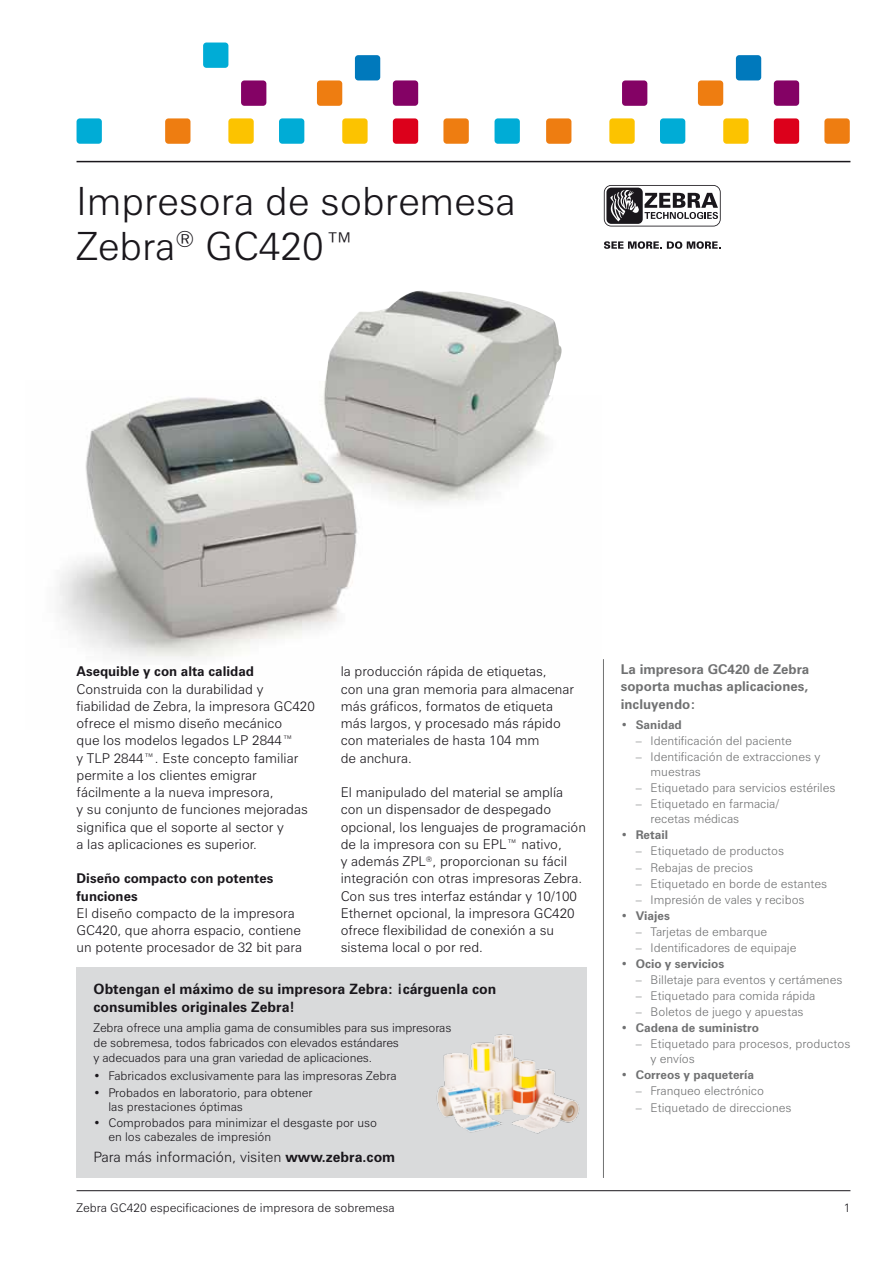
<style>
.page{position:relative;width:893px;height:1263px;background:#fff}
.page>*{position:absolute;margin:0;border:0;box-sizing:border-box;transform-origin:0 0}
.t1{font:300 39px/45px "Zurich BT";color:#1a171c}
.t2{font:700 14.25px/18px "Zurich BT";color:#1a171c}
.t3{font:300 14.25px "Zurich BT";color:#1a171c}
.t4{font:300 13.5px/17.2px "Zurich BT";color:#1a171c}
.t5{font:700 13.5px/17.2px "Zurich BT";color:#707172;text-align:justify}
.t6{font:700 13.5px/17.2px "Zurich BT";color:#1a171c}
.t7{font:300 12px/15px "Zurich BT";color:#707172}
.t8{font:300 12px/14.5px "Zurich BT";color:#1a171c}
.t9{font:700 12px "Zurich BT";color:#707172}
.s1{font-weight:700}
.s2{font-weight:300}
</style>
<div class="page">
<hr style="left:77px;top:1190px;width:773px;height:1px;background:#1a171c">
<img style="left:59px;top:291px;width:503px;height:368px">
<div style="left:77px;top:967px;width:510px;height:211px;background:#d9dadb"></div>
<img style="left:436px;top:1034px;width:143px;height:100px">
<div style="left:355px;top:55px;width:25px;height:25px;background:#0079bc;border-radius:3px"></div>
<div style="left:228px;top:118px;width:26px;height:26px;background:#fcc300;border-radius:3px"></div>
<div style="left:342px;top:118px;width:26px;height:26px;background:#fcc300;border-radius:3px"></div>
<div style="left:317px;top:80px;width:25px;height:26px;background:#ee7d11;border-radius:3px"></div>
<div style="left:443px;top:118px;width:26px;height:26px;background:#ee7d11;border-radius:3px"></div>
<div style="left:165px;top:118px;width:25px;height:26px;background:#ee7d11;border-radius:3px"></div>
<div style="left:203px;top:43px;width:25px;height:25px;background:#00acd6;border-radius:3px"></div>
<div style="left:279px;top:118px;width:25px;height:26px;background:#00acd6;border-radius:3px"></div>
<div style="left:77px;top:118px;width:25px;height:26px;background:#00acd6;border-radius:3px"></div>
<div style="left:241px;top:80px;width:25px;height:26px;background:#840265;border-radius:3px"></div>
<div style="left:393px;top:80px;width:25px;height:26px;background:#840265;border-radius:3px"></div>
<div style="left:393px;top:118px;width:25px;height:26px;background:#dc001b;border-radius:3px"></div>
<div style="left:736px;top:55px;width:25px;height:25px;background:#0079bc;border-radius:3px"></div>
<div style="left:609px;top:118px;width:26px;height:26px;background:#fcc300;border-radius:3px"></div>
<div style="left:723px;top:118px;width:26px;height:26px;background:#fcc300;border-radius:3px"></div>
<div style="left:698px;top:80px;width:25px;height:26px;background:#ee7d11;border-radius:3px"></div>
<div style="left:824px;top:118px;width:26px;height:26px;background:#ee7d11;border-radius:3px"></div>
<div style="left:546px;top:118px;width:25px;height:26px;background:#ee7d11;border-radius:3px"></div>
<div style="left:660px;top:118px;width:25px;height:26px;background:#00acd6;border-radius:3px"></div>
<div style="left:495px;top:118px;width:25px;height:26px;background:#00acd6;border-radius:3px"></div>
<div style="left:622px;top:80px;width:25px;height:26px;background:#840265;border-radius:3px"></div>
<div style="left:774px;top:80px;width:25px;height:26px;background:#840265;border-radius:3px"></div>
<div style="left:774px;top:118px;width:25px;height:26px;background:#dc001b;border-radius:3px"></div>
<hr style="left:77px;top:161px;width:773px;height:1px;background:#1a171c">
<svg style="left:604px;top:241px;width:117px;height:8px"></svg>
<svg style="left:604px;top:185px;width:117px;height:41px"></svg>
<hr style="left:603px;top:659px;width:1px;height:519px;background:#707172">
<h1 class="t1" style="left:77px;top:178px;width:441px">Impresora de sobremesa<br>Zebra<sup>®</sup> GC420™</h1>
<p class="t6" style="left:77px;top:663px;width:179px">Asequible y con alta calidad</p>
<p class="t4" style="left:77px;top:680px;width:240px">Construida con la durabilidad y fiabilidad de Zebra, la impresora GC420 ofrece el mismo diseño mecánico<br>que los modelos legados LP 2844™<br>y TLP 2844™. Este concepto familiar permite a los clientes emigrar fácilmente a la nueva impresora,<br>y su conjunto de funciones mejoradas significa que el soporte al sector y<br>a las aplicaciones es superior.</p>
<p class="t6" style="left:77px;top:870px;width:198px">Diseño compacto con potentes funciones</p>
<p class="t4" style="left:77px;top:904px;width:227px">El diseño compacto de la impresora<br>GC420, que ahorra espacio, contiene un potente procesador de 32 bit para</p>
<p class="t4" style="left:341px;top:663px;width:235px">la producción rápida de etiquetas,<br>con una gran memoria para almacenar más gráficos, formatos de etiqueta más largos, y procesado más rápido con materiales de hasta 104 mm<br>de anchura.</p>
<p class="t4" style="left:341px;top:784px;width:247px">El manipulado del material se amplía con un dispensador de despegado opcional, los lenguajes de programación de la impresora con su EPL™ nativo,<br>y además ZPL<sup>®</sup>, proporcionan su fácil integración con otras impresoras Zebra.<br>Con sus tres interfaz estándar y 10/100<br>Ethernet opcional, la impresora GC420 ofrece flexibilidad de conexión a su sistema local o por red.</p>
<p class="t2" style="left:94px;top:979px;width:404px">Obtengan el máximo de su impresora Zebra: ¡cárguenla con consumibles originales Zebra!</p>
<p class="t8" style="left:94px;top:1021px;width:359px">Zebra ofrece una amplia gama de consumibles para sus impresoras de sobremesa, todos fabricados con elevados estándares<br>y adecuados para una gran variedad de aplicaciones.</p>
<p class="t8" style="left:94px;top:1068px;width:305px">• Fabricados exclusivamente para las impresoras Zebra</p>
<p class="t8" style="left:108px;top:1085px;width:206px;text-indent:-15px">• Probados en laboratorio, para obtener las prestaciones óptimas</p>
<p class="t8" style="left:108px;top:1116px;width:270px;text-indent:-15px">• Comprobados para minimizar el desgaste por uso en los cabezales de impresión</p>
<p class="t3" style="left:94px;top:1148px;width:303px">Para más información, visiten <span class="s1">www.zebra.com</span></p>
<p class="t5" style="left:621px;top:661px;width:190px">La impresora GC420 de Zebra soporta muchas aplicaciones, incluyendo:</p>
<p class="t9" style="left:621px;top:717px;width:63px"><span class="s2">•</span> Sanidad</p>
<p class="t7" style="left:636px;top:733px;width:158px">– Identificación del paciente</p>
<p class="t7" style="left:651px;top:749px;width:171px;text-indent:-15px">– Identificación de extracciones y muestras</p>
<p class="t7" style="left:636px;top:780px;width:201px">– Etiquetado para servicios estériles</p>
<p class="t7" style="left:651px;top:796px;width:130px;text-indent:-15px">– Etiquetado en farmacia/ recetas médicas</p>
<p class="t9" style="left:621px;top:828px;width:49px"><span class="s2">•</span> Retail</p>
<p class="t7" style="left:636px;top:844px;width:150px">– Etiquetado de productos</p>
<p class="t7" style="left:636px;top:860px;width:119px">– Rebajas de precios</p>
<p class="t7" style="left:636px;top:876px;width:193px">– Etiquetado en borde de estantes</p>
<p class="t7" style="left:636px;top:892px;width:170px">– Impresión de vales y recibos</p>
<p class="t9" style="left:621px;top:908px;width:51px"><span class="s2">•</span> Viajes</p>
<p class="t7" style="left:636px;top:924px;width:133px">– Tarjetas de embarque</p>
<p class="t7" style="left:636px;top:940px;width:162px">– Identificadores de equipaje</p>
<p class="t9" style="left:621px;top:956px;width:105px"><span class="s2">•</span> Ocio y servicios</p>
<p class="t7" style="left:636px;top:972px;width:208px">– Billetaje para eventos y certámenes</p>
<p class="t7" style="left:636px;top:988px;width:181px">– Etiquetado para comida rápida</p>
<p class="t7" style="left:636px;top:1004px;width:169px">– Boletos de juego y apuestas</p>
<p class="t9" style="left:621px;top:1021px;width:140px"><span class="s2">•</span> Cadena de suministro</p>
<p class="t7" style="left:651px;top:1036px;width:201px;text-indent:-15px">– Etiquetado para procesos, productos y envíos</p>
<p class="t9" style="left:621px;top:1068px;width:135px"><span class="s2">•</span> Correos y paquetería</p>
<p class="t7" style="left:636px;top:1083px;width:130px">– Franqueo electrónico</p>
<p class="t7" style="left:636px;top:1100px;width:157px">– Etiquetado de direcciones</p>
<p class="t8" style="left:77px;top:1200px;width:320px">Zebra GC420 especificaciones de impresora de sobremesa</p>
<p class="t8" style="left:844px;top:1200px;width:8px">1</p>
</div>
